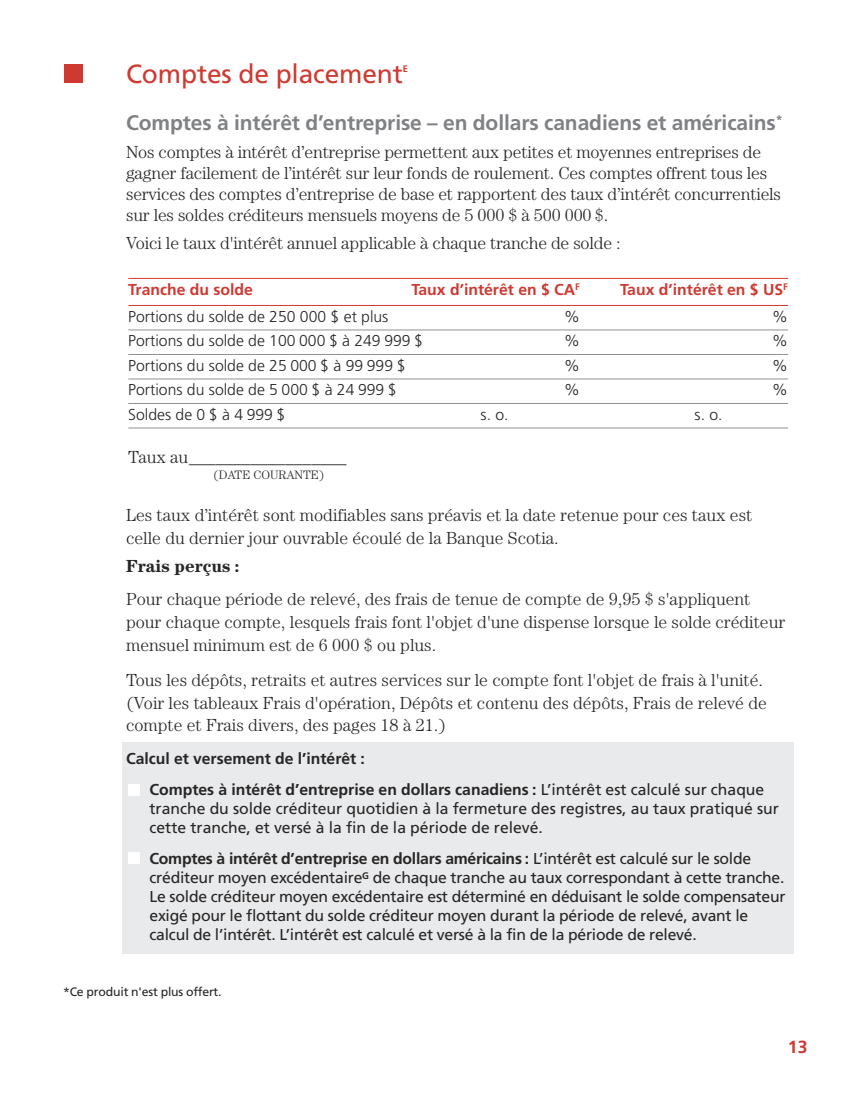
<style>
.page{position:relative;width:851px;height:1103px;background:#fff}
.page>*{position:absolute;margin:0;border:0;box-sizing:border-box;transform-origin:0 0}
.t1{font:26.25px "Frutiger";letter-spacing:-.005em;color:#ce3931}
.t2{font:700 21px "Frutiger";letter-spacing:-.005em;color:#7f8184}
.t3{font:300 17.5px/22.8px "Century";color:#272526}
.t4{font:700 17.5px "Century";color:#272526}
.t5{font:700 17.5px "Frutiger";color:#ce3931}
.t6{font:15.75px/18.9px "Frutiger";letter-spacing:-.015em;color:#272526}
.t7{font:300 15.75px "Frutiger";color:#272526}
.t8{font:700 15.75px/31px "Frutiger";color:#272526}
.t9{font:700 15.75px "Frutiger";color:#ce3931}
.t10{font:12.25px "Frutiger";letter-spacing:-.015em;color:#272526}
.t11{font:300 12.25px "Century";color:#272526}
.t12{font:700 9.45px "Frutiger";color:#ce3931}
.s1{font-weight:400}
.s2{font-weight:700}
</style>
<div class="page">
<div style="left:122px;top:742px;width:671px;height:211px;background:#e9eaeb"></div>
<hr style="left:128px;top:278px;width:660px;height:1px;background:#ce3931">
<hr style="left:128px;top:305px;width:660px;height:1px;background:#ce3931">
<hr style="left:128px;top:329px;width:660px;height:1px;background:#939293">
<hr style="left:128px;top:354px;width:660px;height:1px;background:#939293">
<hr style="left:128px;top:378px;width:660px;height:1px;background:#939293">
<hr style="left:128px;top:403px;width:660px;height:1px;background:#939293">
<hr style="left:128px;top:427px;width:660px;height:1px;background:#939293">
<div style="left:65px;top:65px;width:18px;height:18px;background:#ce3931"></div>
<div style="left:128px;top:783px;width:11px;height:12px;background:#fff"></div>
<div style="left:128px;top:852px;width:11px;height:12px;background:#fff"></div>
<h1 class="t1" style="left:126px;top:63px;width:278px">Comptes de placement</h1>
<p class="t12" style="left:403px;top:65px;width:7px">E</p>
<p class="t2" style="left:126px;top:114px;width:658px">Comptes à intérêt d’entreprise – en dollars canadiens et américains<sup>*</sup></p>
<p class="t3" style="left:126px;top:143px;width:656px;line-height:21px">Nos comptes à intérêt d’entreprise permettent aux petites et moyennes entreprises de gagner facilement de l’intérêt sur leur fonds de roulement. Ces comptes offrent tous les services des comptes d’entreprise de base et rapportent des taux d’intérêt concurrentiels sur les soldes créditeurs mensuels moyens de 5 000 $ à 500 000 $.</p>
<p class="t3" style="left:126px;top:233px;width:496px">Voici le taux d'intérêt annuel applicable à chaque tranche de solde :</p>
<p class="t9" style="left:128px;top:283px;width:126px">Tranche du solde</p>
<p class="t9" style="left:411px;top:283px;width:170px">Taux d’intérêt en $ CA<sup>F</sup></p>
<p class="t9" style="left:620px;top:283px;width:169px">Taux d’intérêt en $ US<sup>F</sup></p>
<p class="t7" style="left:128px;top:310px;width:262px">Portions du solde de 250 000 $ et plus</p>
<p class="t7" style="left:564px;top:310px;width:17px">%</p>
<p class="t7" style="left:772px;top:310px;width:17px">%</p>
<p class="t7" style="left:128px;top:334px;width:296px">Portions du solde de 100 000 $ à 249 999 $</p>
<p class="t7" style="left:564px;top:334px;width:17px">%</p>
<p class="t7" style="left:772px;top:334px;width:17px">%</p>
<p class="t7" style="left:128px;top:359px;width:279px">Portions du solde de 25 000 $ à 99 999 $</p>
<p class="t7" style="left:564px;top:359px;width:17px">%</p>
<p class="t7" style="left:772px;top:359px;width:17px">%</p>
<p class="t7" style="left:128px;top:383px;width:270px">Portions du solde de 5 000 $ à 24 999 $</p>
<p class="t7" style="left:564px;top:383px;width:17px">%</p>
<p class="t7" style="left:772px;top:383px;width:17px">%</p>
<p class="t7" style="left:128px;top:408px;width:158px">Soldes de 0 $ à 4 999 $</p>
<p class="t7" style="left:480px;top:408px;width:30px">s. o.</p>
<p class="t7" style="left:694px;top:408px;width:30px">s. o.</p>
<p class="t3" style="left:128px;top:447px;width:220px">Taux au__________________</p>
<p class="t11" style="left:213px;top:471px;width:113px">(DATE COURANTE)</p>
<p class="t3" style="left:126px;top:505px;width:627px">Les taux d’intérêt sont modifiables sans préavis et la date retenue pour ces taux est celle du dernier jour ouvrable écoulé de la Banque Scotia.</p>
<p class="t4" style="left:126px;top:560px;width:115px">Frais perçus :</p>
<p class="t3" style="left:126px;top:589px;width:660px">Pour chaque période de relevé, des frais de tenue de compte de 9,95 $ s'appliquent pour chaque compte, lesquels frais font l'objet d'une dispense lorsque le solde créditeur mensuel minimum est de 6 000 $ ou plus.</p>
<p class="t3" style="left:126px;top:670px;width:642px">Tous les dépôts, retraits et autres services sur le compte font l'objet de frais à l'unité. (Voir les tableaux Frais d'opération, Dépôts et contenu des dépôts, Frais de relevé de compte et Frais divers, des pages 18 à 21.)</p>
<p class="t8" style="left:149px;top:744px;width:616px;text-indent:-23px">Calcul et versement de l’intérêt :<br>Comptes à intérêt d’entreprise en dollars canadiens : <span class="s1">L’intérêt est calculé sur chaque</span></p>
<p class="t6" style="left:149px;top:800px;width:631px">tranche du solde créditeur quotidien à la fermeture des registres, au taux pratiqué sur cette tranche, et versé à la fin de la période de relevé.</p>
<p class="t6" style="left:149px;top:850px;width:637px"><span class="s2">Comptes à intérêt d’entreprise en dollars américains :</span> L’intérêt est calculé sur le solde créditeur moyen excédentaire<sup>G</sup> de chaque tranche au taux correspondant à cette tranche.<br>Le solde créditeur moyen excédentaire est déterminé en déduisant le solde compensateur exigé pour le flottant du solde créditeur moyen durant la période de relevé, avant le calcul de l’intérêt. L’intérêt est calculé et versé à la fin de la période de relevé.</p>
<p class="t10" style="left:63px;top:987px;width:160px">*Ce produit n'est plus offert.</p>
<p class="t5" style="left:788px;top:1040px;width:21px">13</p>
</div>
